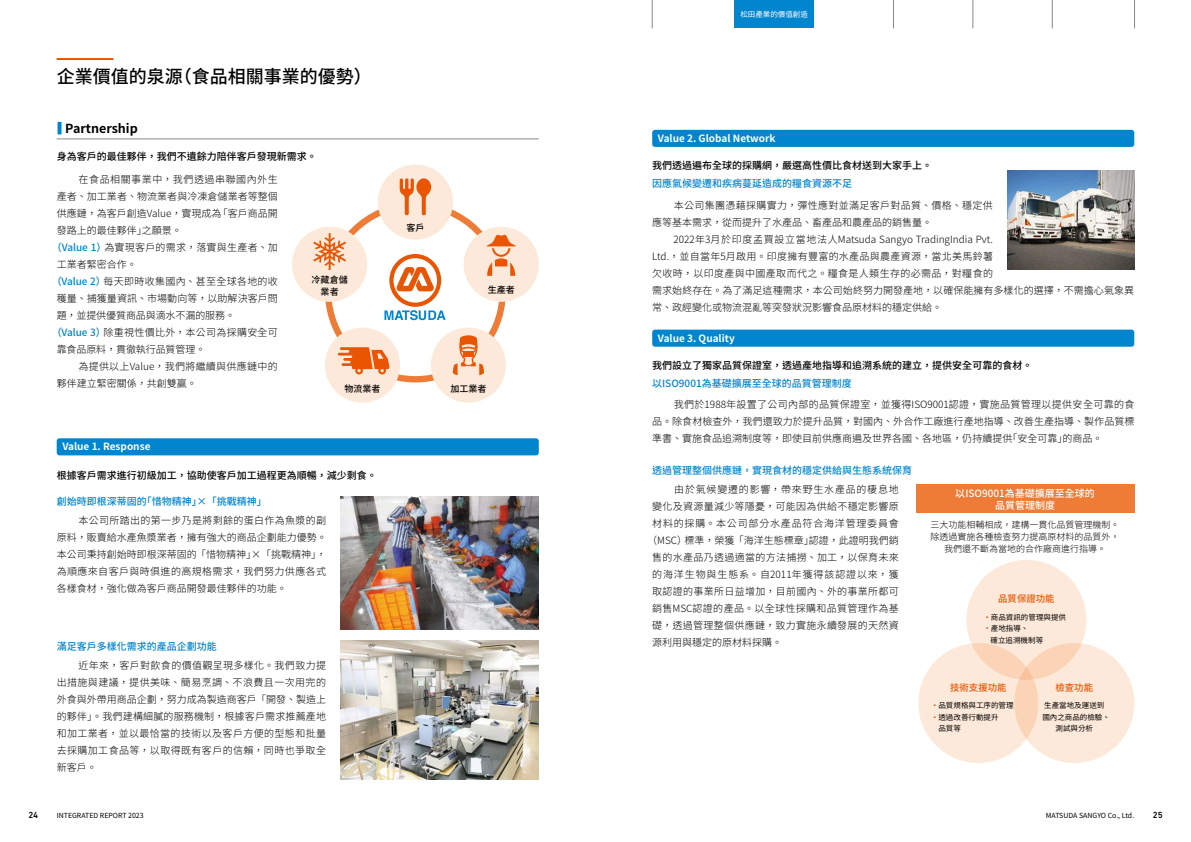
<style>
.page{position:relative;width:1191px;height:842px;background:#fff}
.page>*{position:absolute;margin:0;border:0;box-sizing:border-box;transform-origin:0 0}
.t1{font:500 18px "Noto Sans CJ Ktc";color:#000}
.t2{font:700 12.5px "Noto Sans CJ Ktc";color:#000}
.t3{font:300 10px/17px "Noto Sans CJ Ktc";letter-spacing:.03em;color:#000;text-align:justify}
.t4{font:300 10px/17px "Noto Sans CJ Ktc";letter-spacing:.005em;color:#000}
.t5{font:500 10px "Noto Sans CJ Ktc";color:#000}
.t6{font:500 10px "Noto Sans CJ Ktc";color:#0085ce}
.t7{font:300 10px "Noto Sans CJ Ktc";color:#000}
.t8{font:700 10px "Noto Sans CJ Ktc";color:#fff}
.t9{font:300 10px "Noto Sans CJ Ktc";letter-spacing:-.01em;color:#000}
.t10{font:300 10px "Noto Sans CJ Ktc";letter-spacing:.09em;color:#000}
.t11{font:300 10px "Noto Sans CJ Ktc";letter-spacing:.08em;color:#000}
.t12{font:500 10px/12px "Noto Sans CJ Ktc";color:#fff;text-align:center}
.t13{font:300 10px "Noto Sans CJ Ktc";letter-spacing:.01em;color:#000}
.t14{font:300 10px "Noto Sans CJ Ktc";letter-spacing:.075em;color:#000}
.t15{font:300 10px "Noto Sans CJ Ktc";letter-spacing:.055em;color:#000}
.t16{font:500 9.4px "Noto Sans CJ Ktc";color:#ea5504}
.t17{font:300 9px/12px "Noto Sans CJ Ktc";color:#000;text-align:center}
.t18{font:500 9px/11.7px "Noto Sans CJ Ktc";color:#000;text-align:center}
.t19{font:500 9px "DIN Next LT Pro";color:#000}
.t20{font:7.5px/11.3px "Noto Sans CJ Ktc";color:#000;text-align:center}
.t21{font:7.5px "Noto Sans CJ Ktc";color:#fff}
.t22{font:7px "Noto Sans CJ Ktc";color:#000}
.s1{font-weight:500;color:#0085ce}
.s2{font-family:"UD Shin Go Pr 6";font-weight:500;color:#ea5504}
</style>
<div class="page">
<hr style="left:57px;top:58px;width:56px;height:2px;background:#ea5504">
<svg style="left:58px;top:122px;width:4px;height:12px"></svg>
<hr style="left:57px;top:139px;width:482px;height:1px;background:#898989">
<div style="left:57px;top:438px;width:482px;height:17px;background:#0085ce;border-radius:3px"></div>
<div style="left:652px;top:130px;width:482px;height:17px;background:#0085ce;border-radius:3px"></div>
<div style="left:652px;top:330px;width:482px;height:17px;background:#0085ce;border-radius:3px"></div>
<div style="left:378px;top:164px;width:75px;height:76px;background:#fde9d9;border-radius:50%"></div>
<svg style="left:400px;top:178px;width:31px;height:37px"></svg>
<svg style="left:292px;top:222px;width:247px;height:181px"></svg>
<div style="left:966px;top:560px;width:120px;height:120px;background:#fde9d9;border-radius:50%"></div>
<div style="left:918px;top:643px;width:120px;height:120px;background:#fde9d9;border-radius:50%"></div>
<svg style="left:1014px;top:643px;width:120px;height:120px;background:#fce4d2"></svg>
<img style="left:340px;top:496px;width:199px;height:133px">
<img style="left:1007px;top:170px;width:127px;height:99px">
<img style="left:340px;top:641px;width:199px;height:139px">
<div style="left:916px;top:485px;width:218px;height:28px;background:#ee7b36"></div>
<svg style="left:652px;top:0;width:1px;height:28px"></svg>
<svg style="left:972px;top:0;width:1px;height:28px"></svg>
<svg style="left:1052px;top:0;width:1px;height:28px"></svg>
<svg style="left:1134px;top:0;width:1px;height:28px"></svg>
<svg style="left:893px;top:0;width:1px;height:28px"></svg>
<div style="left:734px;top:0;width:80px;height:28px;background:#0085ce"></div>
<h1 class="t1" style="left:57px;top:67px;width:316px">企業價值的泉源（食品相關事業的優勢）</h1>
<p class="t2" style="left:65px;top:121px;width:74px">Partnership</p>
<p class="t5" style="left:57px;top:151px;width:261px">身為客戶的最佳夥伴，我們不遺餘力陪伴客戶發現新需求。</p>
<p class="t15" style="left:68px;top:173px;width:211px">　在食品相關事業中，我們透過串聯國內外生</p>
<p class="t4" style="left:57px;top:188px;width:223px">產者、加工業者、物流業者與冷凍倉儲業者等整個</p>
<p class="t7" style="left:57px;top:207px;width:223px">供應鏈，為客戶創造Value，實現成為「客戶商品開</p>
<p class="t7" style="left:57px;top:224px;width:146px">發路上的最佳夥伴」之願景。　　</p>
<p class="t3" style="left:52px;top:239px;width:228px"><span class="s1">（Value 1）</span>為實現客戶的需求，落實與生產者、加</p>
<p class="t7" style="left:57px;top:258px;width:81px">工業者緊密合作。</p>
<p class="t3" style="left:52px;top:273px;width:228px"><span class="s1">（Value 2）</span>每天即時收集國內、甚至全球各地的收</p>
<p class="t13" style="left:57px;top:292px;width:223px">穫量、捕獲量資訊、市場動向等，以助解決客戶問</p>
<p class="t9" style="left:57px;top:309px;width:180px">題，並提供優質商品與滴水不漏的服務。</p>
<p class="t3" style="left:52px;top:324px;width:228px"><span class="s1">（Value 3）</span>除重視性價比外，本公司為採購安全可</p>
<p class="t9" style="left:57px;top:343px;width:150px">靠食品原料，貫徹執行品質管理。</p>
<p class="t3" style="left:68px;top:358px;width:211px">　為提供以上Value，我們將繼續與供應鏈中的</p>
<p class="t7" style="left:57px;top:377px;width:141px">夥伴建立緊密關係，共創雙贏。</p>
<p class="t18" style="left:406px;top:222px;width:20px">客戶</p>
<p class="t18" style="left:312px;top:274px;width:38px">冷藏倉儲業者</p>
<p class="t18" style="left:487px;top:284px;width:29px">生產者</p>
<p class="t18" style="left:344px;top:383px;width:38px">物流業者</p>
<p class="t18" style="left:450px;top:383px;width:38px">加工業者</p>
<p class="t8" style="left:62px;top:441px;width:90px">Value 1. Response</p>
<p class="t5" style="left:57px;top:469px;width:321px">根據客戶需求進行初級加工，協助使客戶加工過程更為順暢，減少剩食。</p>
<p class="t6" style="left:57px;top:496px;width:211px">創始時即根深蒂固的「惜物精神」×「挑戰精神」</p>
<p class="t3" style="left:57px;top:512px;width:271px;text-indent:11px">　本公司所踏出的第一步乃是將剩餘的蛋白作為魚漿的副原料，販賣給水產魚漿業者，擁有強大的商品企劃能力優勢。本公司秉持創始時即根深蒂固的「惜物精神」×「挑戰精神」，為順應來自客戶與時俱進的高規格需求，我們努力供應各式各樣食材，強化做為客戶商品開發最佳夥伴的功能。</p>
<p class="t6" style="left:57px;top:640px;width:161px">滿足客戶多樣化需求的產品企劃功能</p>
<p class="t3" style="left:57px;top:657px;width:271px;text-indent:11px">　近年來，客戶對飲食的價值觀呈現多樣化。我們致力提出措施與建議，提供美味、簡易烹調、不浪費且一次用完的外食與外帶用商品企劃，努力成為製造商客戶「開發、製造上的夥伴」。我們建構細膩的服務機制，根據客戶需求推薦產地和加工業者，並以最恰當的技術以及客戶方便的型態和批量去採購加工食品等，以取得既有客戶的信賴，同時也爭取全新客戶。</p>
<p class="t21" style="left:740px;top:10px;width:69px">松田產業的價值創造</p>
<p class="t8" style="left:658px;top:133px;width:119px">Value 2. Global Network</p>
<p class="t5" style="left:652px;top:160px;width:281px">我們透過遍布全球的採購網，嚴選高性價比食材送到大家手上。</p>
<p class="t6" style="left:652px;top:177px;width:201px">因應氣候變遷和疾病蔓延造成的糧食資源不足</p>
<p class="t3" style="left:652px;top:197px;width:342px;text-indent:11px">　本公司集團憑藉採購實力，彈性應對並滿足客戶對品質、價格、穩定供應等基本需求，從而提升了水產品、畜產品和農產品的銷售量。</p>
<p class="t4" style="left:652px;top:231px;width:483px;text-indent:11px">　2022年3月於印度孟買設立當地法人Matsuda Sangyo TradingIndia Pvt.<br>Ltd.，並自當年5月啟用。印度擁有豐富的水產品與農產資源，當北美馬鈴薯<br>欠收時，以印度產與中國產取而代之。糧食是人類生存的必需品，對糧食的<br>需求始終存在。為了滿足這種需求，本公司始終努力開發產地，以確保能擁有多樣化的選擇，不需擔心氣象異常、政經變化或物流混亂等突發狀況影響食品原材料的穩定供給。</p>
<p class="t8" style="left:658px;top:332px;width:78px">Value 3. Quality</p>
<p class="t5" style="left:652px;top:359px;width:381px">我們設立了獨家品質保證室，透過產地指導和追溯系統的建立，提供安全可靠的食材。</p>
<p class="t6" style="left:652px;top:377px;width:201px">以ISO9001為基礎擴展至全球的品質管理制度</p>
<p class="t3" style="left:652px;top:396px;width:484px;text-indent:11px">　我們於1988年設置了公司內部的品質保證室，並獲得ISO9001認證，實施品質管理以提供安全可靠的食品。除食材檢查外，我們還致力於提升品質，對國內、外合作工廠進行產地指導、改善生產指導、製作品質標準書、實施食品追溯制度等，即使目前供應商遍及世界各國、各地區，仍持續提供「安全可靠」的商品。</p>
<p class="t6" style="left:652px;top:465px;width:261px">透過管理整個供應鏈，實現食材的穩定供給與生態系統保育</p>
<p class="t14" style="left:663px;top:484px;width:237px">　由於氣候變遷的影響，帶來野生水產品的棲息地</p>
<p class="t3" style="left:652px;top:498px;width:248px">變化及資源量減少等隱憂，可能因為供給不穩定影響原</p>
<p class="t11" style="left:652px;top:518px;width:248px">材料的採購。本公司部分水產品符合海洋管理委員會</p>
<p class="t7" style="left:647px;top:535px;width:253px">（MSC）標準，榮獲「海洋生態標章」認證，此證明我們銷</p>
<p class="t3" style="left:652px;top:549px;width:248px">售的水產品乃透過適當的方法捕撈、加工，以保育未來</p>
<p class="t10" style="left:652px;top:569px;width:248px">的海洋生物與生態系。自2011年獲得該認證以來，獲</p>
<p class="t3" style="left:652px;top:583px;width:248px">取認證的事業所日益增加，目前國內、外的事業所都可</p>
<p class="t3" style="left:652px;top:600px;width:248px">銷售MSC認證的產品。以全球性採購和品質管理作為基</p>
<p class="t3" style="left:652px;top:617px;width:248px">礎，透過管理整個供應鏈，致力實施永續發展的天然資</p>
<p class="t7" style="left:652px;top:637px;width:131px">源利用與穩定的原材料採購。</p>
<p class="t12" style="left:955px;top:487px;width:141px">以ISO9001為基礎擴展至全球的品質管理制度</p>
<p class="t17" style="left:930px;top:519px;width:190px">三大功能相輔相成，建構一貫化品質管理機制。除透過實施各種檢查努力提高原材料的品質外，我們還不斷為當地的合作廠商進行指導。</p>
<p class="t16" style="left:998px;top:593px;width:58px">品質保證功能</p>
<p class="t20" style="left:983px;top:612px;width:84px"><span class="s2">・</span>商品資訊的管理與提供</p>
<p class="t20" style="left:983px;top:623px;width:47px"><span class="s2">・</span>產地指導、</p>
<p class="t20" style="left:990px;top:634px;width:54px">確立追溯機制等</p>
<p class="t16" style="left:950px;top:682px;width:58px">技術支援功能</p>
<p class="t16" style="left:1055px;top:682px;width:39px">檢查功能</p>
<p class="t20" style="left:1042px;top:700px;width:69px">生產當地及運送到國內之商品的檢驗、測試與分析</p>
<p class="t20" style="left:931px;top:700px;width:84px"><span class="s2">・</span>品質規格與工序的管理</p>
<p class="t20" style="left:931px;top:711px;width:69px"><span class="s2">・</span>透過改善行動提升</p>
<p class="t20" style="left:938px;top:723px;width:24px">品質等</p>
<p class="t19" style="left:28px;top:809px;width:11px">24</p>
<p class="t22" style="left:57px;top:812px;width:88px">INTEGRATED REPORT 2023</p>
<p class="t22" style="left:1045px;top:812px;width:90px">MATSUDA SANGYO Co., Ltd.</p>
<p class="t19" style="left:1152px;top:809px;width:11px">25</p>
</div>
